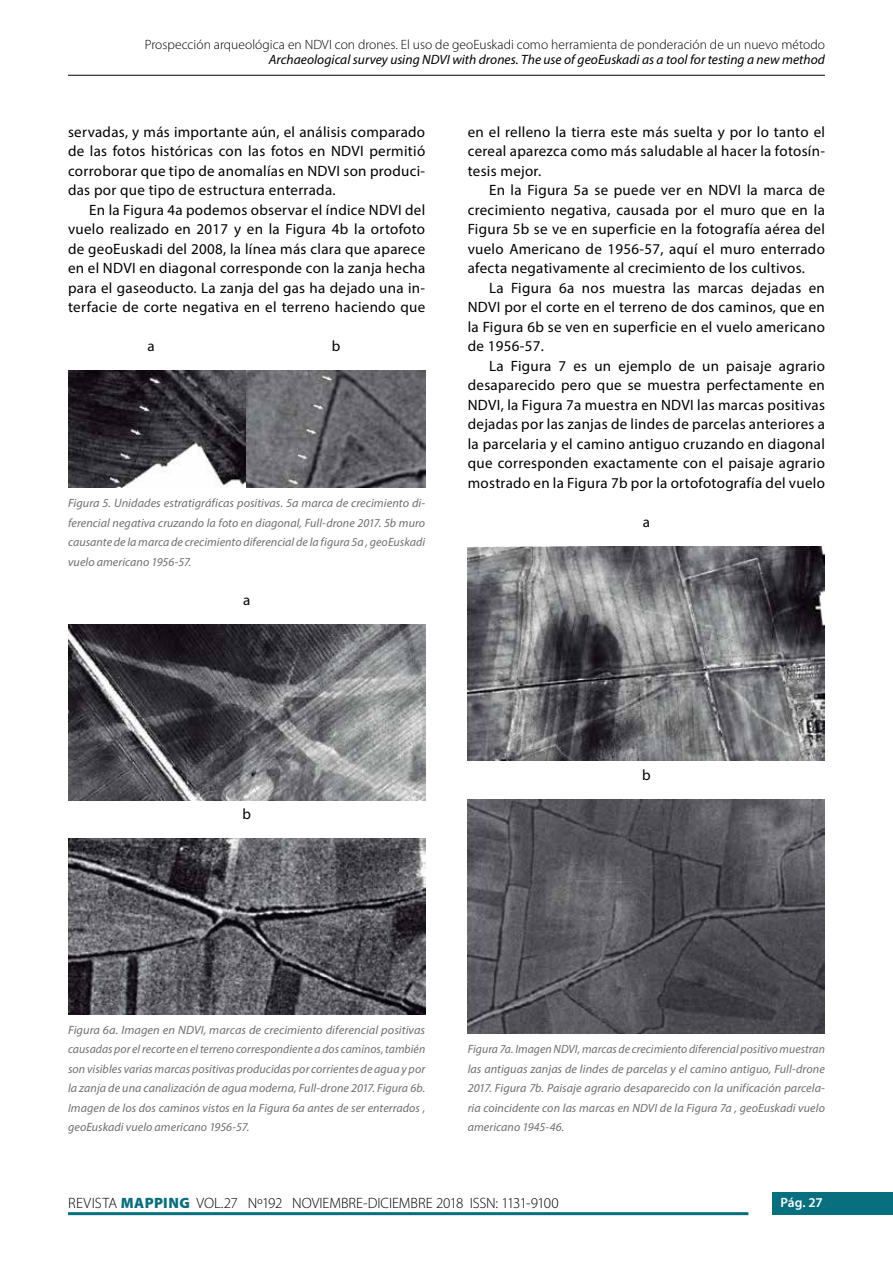
<style>
.page{position:relative;width:893px;height:1263px;background:#fff}
.page>*{position:absolute;margin:0;border:0;box-sizing:border-box;transform-origin:0 0}
.t1{font:15px/19.5px "Myriad Pro";letter-spacing:.02em;color:#000;text-align:justify}
.t2{font:300 15px "Myriad Pro";letter-spacing:-.005em;color:#000}
.t3{font:300 13.5px "Myriad Pro";color:#000}
.t4{font:italic 13.5px "Myriad Pro";color:#000}
.t5{font:600 13.5px "Myriad Pro";color:#fff}
.t6{font:italic 12px/19.5px "Myriad Pro";letter-spacing:.005em;color:#6d6e71;text-align:justify}
.s1{font-weight:900;color:#086f7f}
</style>
<div class="page">
<div style="left:772px;top:1193px;width:121px;height:22px;background:#086f7f"></div>
<hr style="left:68px;top:1212px;width:680px;height:3px;background:#086f7f">
<hr style="left:68px;top:75px;width:757px;height:1px;background:#000">
<img style="left:68px;top:370px;width:357px;height:118px">
<img style="left:68px;top:624px;width:357px;height:176px">
<img style="left:68px;top:838px;width:357px;height:176px">
<img style="left:468px;top:546px;width:357px;height:214px">
<img style="left:468px;top:800px;width:357px;height:233px">
<p class="t3" style="left:145px;top:37px;width:682px">Prospección arqueológica en NDVI con drones. El uso de geoEuskadi como herramienta de ponderación de un nuevo método</p>
<p class="t4" style="left:269px;top:52px;width:558px">Archaeological survey using NDVI with drones. The use of geoEuskadi as a tool for testing a new method</p>
<p class="t1" style="left:68px;top:121px;width:359px">servadas, y más importante aún, el análisis comparado de las fotos históricas con las fotos en NDVI permitió corroborar que tipo de anomalías en NDVI son produci&shy;das por que tipo de estructura enterrada.</p>
<p class="t1" style="left:68px;top:199px;width:359px;text-indent:21px">En la Figura 4a podemos observar el índice NDVI del vuelo realizado en 2017 y en la Figura 4b la ortofoto de geoEuskadi del 2008, la línea más clara que aparece en el NDVI en diagonal corresponde con la zanja hecha para el gaseoducto. La zanja del gas ha dejado una in&shy;terfacie de corte negativa en el terreno haciendo que</p>
<p class="t1" style="left:147px;top:336px;width:9px">a</p>
<p class="t1" style="left:332px;top:336px;width:10px">b</p>
<p class="t6" style="left:68px;top:493px;width:359px">Figura 5. Unidades estratigráficas positivas. 5a marca de crecimiento di&shy;ferencial negativa cruzando la foto en diagonal, Full-drone 2017. 5b muro causante de la marca de crecimiento diferencial de la figura 5a , geoEuskadi vuelo americano 1956-57.</p>
<p class="t1" style="left:243px;top:589px;width:9px">a</p>
<p class="t1" style="left:468px;top:121px;width:359px">en el relleno la tierra este más suelta y por lo tanto el cereal aparezca como más saludable al hacer la fotosín&shy;tesis mejor.</p>
<p class="t1" style="left:468px;top:180px;width:359px;text-indent:21px">En la Figura 5a se puede ver en NDVI la marca de crecimiento negativa, causada por el muro que en la Figura 5b se ve en superficie en la fotografía aérea del vuelo Americano de 1956-57, aquí el muro enterrado afecta negativamente al crecimiento de los cultivos.</p>
<p class="t1" style="left:468px;top:277px;width:359px;text-indent:21px">La Figura 6a nos muestra las marcas dejadas en NDVI por el corte en el terreno de dos caminos, que en la Figura 6b se ven en superficie en el vuelo americano de 1956-57.</p>
<p class="t1" style="left:468px;top:355px;width:359px;text-indent:21px">La Figura 7 es un ejemplo de un paisaje agrario desaparecido pero que se muestra perfectamente en NDVI, la Figura 7a muestra en NDVI las marcas positivas dejadas por las zanjas de lindes de parcelas anteriores a la parcelaria y el camino antiguo cruzando en diagonal que corresponden exactamente con el paisaje agrario mostrado en la Figura 7b por la ortofotografía del vuelo</p>
<p class="t1" style="left:643px;top:511px;width:9px">a</p>
<p class="t1" style="left:242px;top:804px;width:10px">b</p>
<p class="t1" style="left:642px;top:765px;width:10px">b</p>
<p class="t6" style="left:68px;top:1020px;width:359px">Figura 6a. Imagen en NDVI, marcas de crecimiento diferencial positivas causadas por el recorte en el terreno correspondiente a dos caminos, también son visibles varias marcas positivas producidas por corrientes de agua y por la zanja de una canalización de agua moderna, Full-drone 2017. Figura 6b.<br>Imagen de los dos caminos vistos en la Figura 6a antes de ser enterrados , geoEuskadi vuelo americano 1956-57.</p>
<p class="t6" style="left:468px;top:1039px;width:359px">Figura 7a. Imagen NDVI, marcas de crecimiento diferencial positivo muestran las antiguas zanjas de lindes de parcelas y el camino antiguo, Full-drone 2017. Figura 7b. Paisaje agrario desaparecido con la unificación parcela&shy;ria coincidente con las marcas en NDVI de la Figura 7a , geoEuskadi vuelo americano 1945-46.</p>
<p class="t2" style="left:68px;top:1195px;width:492px">REVISTA <span class="s1">MAPPING</span> VOL.27 Nº192 NOVIEMBRE-DICIEMBRE 2018 ISSN: 1131-9100</p>
<p class="t5" style="left:780px;top:1195px;width:44px">Pág. 27</p>
</div>
